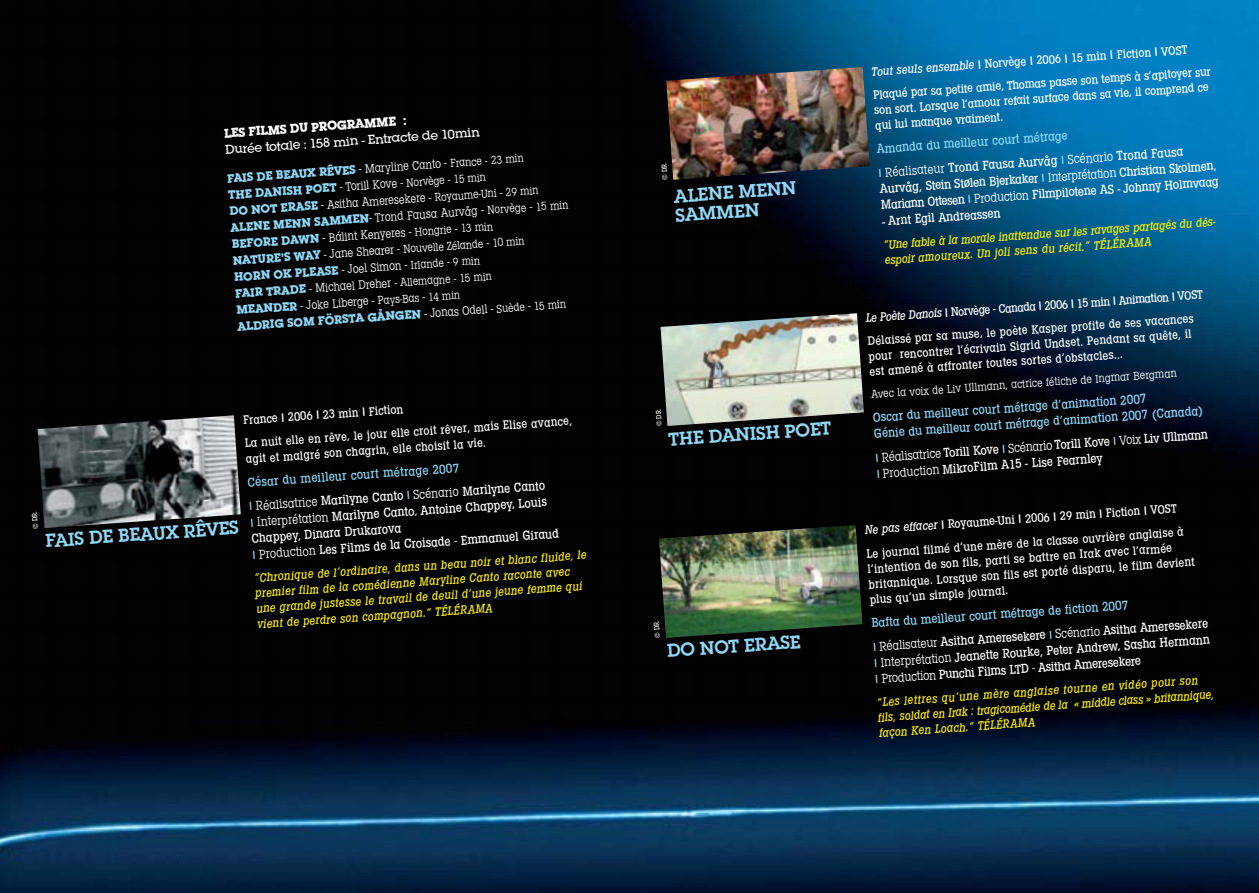
<style>
.page{position:relative;width:1259px;height:893px;background:#fff}
.page>*{position:absolute;margin:0;border:0;box-sizing:border-box;transform-origin:0 0}
.t1{font:600 19.5px/19.5px "Lubalin Graph EF";color:#8ed8f8}
.t2{font:500 condensed 13.5px/16.2px "Lubalin Graph EF";color:#fff}
.t3{font:500 condensed 13.5px/23.7px "Lubalin Graph EF";color:#8ed8f8}
.t4{font:500 13.5px "Lubalin Graph EF";color:#fff}
.t5{font:700 13.5px "Lubalin Graph EF";color:#fff}
.t6{font:500 condensed 12.75px/15.3px "Lubalin Graph EF";color:#fff}
.t7{font:italic 500 condensed 12.75px/15.3px "Lubalin Graph EF";color:#fff200}
.t8{font:condensed 12.75px/16.5px "Lubalin Graph EF";color:#fff}
.t9{font:condensed 12px "Lubalin Graph EF";color:#fff}
.t10{font:500 condensed 7.5px "Lubalin Graph EF";color:#fff}
.s1{font-weight:700;font-stretch:normal;color:#8ed8f8}
.s2{font-size:12px}
.s3{font-weight:700;font-stretch:normal;font-size:12.75px;color:#8ed8f8}
.s4{font-size:12.75px}
.s5{font-family:"Litera EF";font-weight:800;font-stretch:normal}
.s6{font-family:"Litera EF";font-weight:800;font-stretch:normal;font-size:12px}
.s7{font-weight:400;color:#fff}
.s8{color:#fff}
.s9{font-family:"Litera EF";font-weight:800;font-stretch:normal;font-size:12px;color:#8ed8f8}
.s10{font-weight:400}
.s11{font-style:italic}
</style>
<div class="page">
<img style="left:0;top:0;width:1259px;height:893px">
<img style="left:659px;top:525px;width:203px;height:113px">
<img style="left:666px;top:67px;width:203px;height:113px">
<img style="left:37px;top:415px;width:204px;height:113px">
<img style="left:660px;top:313px;width:204px;height:113px">
<p class="t5" style="left:224px;top:128px;width:184px;rotate:-4deg">LES FILMS DU PROGRAMME :</p>
<p class="t4" style="left:225px;top:145px;width:256px;rotate:-4deg">Durée totale : 158 min - Entracte de 10min</p>
<p class="t8" style="left:227px;top:171px;width:340px;rotate:-4deg"><span class="s1">FAIS DE BEAUX RÊVES</span> - Maryline Canto - <span class="s2">France</span> - <span class="s2">23 min<br></span><span class="s1">THE DANISH POET</span> - Torill Kove - <span class="s2">Norvège</span> - <span class="s2">15 min<br></span><span class="s1">DO NOT ERASE</span> - Asitha Ameresekere - <span class="s2">Royaume-Uni</span> - <span class="s2">29 min </span><span class="s1">ALENE MENN SAMMEN</span>- Trond Fausa Aurvåg - <span class="s2">Norvège</span> - <span class="s2">15 min </span><span class="s1">BEFORE DAWN</span> - Bálint Kenyeres - <span class="s2">Hongrie</span> - <span class="s2">13 min</span></p>
<p class="t9" style="left:233px;top:257px;width:294px;rotate:-4deg"><span class="s3">NATURE’S WAY</span> <span class="s4">- Jane Shearer -</span> Nouvelle Zélande <span class="s4">-</span> 10 min</p>
<p class="t8" style="left:234px;top:270px;width:331px;rotate:-4deg"><span class="s1">HORN OK PLEASE</span> - Joel Simon - <span class="s2">Irlande</span> - <span class="s2">9 min<br></span><span class="s1">FAIR TRADE</span> - Michael Dreher - <span class="s2">Allemagne</span> - <span class="s2">15 min<br></span><span class="s1">MEANDER</span> - Joke Liberge - <span class="s2">Pays-Bas</span> - <span class="s2">14 min<br></span><span class="s1">ALDRIG SOM FÖRSTA GÅNGEN</span> - Jonas Odell - <span class="s2">Suède</span> - <span class="s2">15 min</span></p>
<p class="t6" style="left:242px;top:410px;width:329px;line-height:23.2px;rotate:-4deg">France <span class="s5">I</span> 2006 <span class="s5">I</span> 23 min <span class="s5">I</span> Fiction<br>La nuit elle en rêve, le jour elle croit rêver, mais Elise avance,</p>
<p class="t6" style="left:245px;top:453px;width:242px;rotate:-4deg">agit et malgré son chagrin, elle choisit la vie.</p>
<p class="t3" style="left:247px;top:472px;width:298px;rotate:-4deg">César du meilleur court métrage 2007<br><span class="s6">I</span> <span class="s7">Réalisatrice</span> <span class="s8">Marilyne Canto</span> <span class="s6">I</span> <span class="s7">Scénario</span> <span class="s8">Marilyne Canto</span></p>
<p class="t2" style="left:250px;top:515px;width:309px;rotate:-4deg"><span class="s9">I</span> <span class="s10">Interprétation</span> Marilyne Canto<span class="s2">,</span> Antoine Chappey, Louis<br>Chappey, Dinara Drukarova<br><span class="s9">I</span> <span class="s10">Production</span> Les Films de la Croisade <span class="s10">-</span> Emmanuel Giraud</p>
<p class="t10" style="left:33px;top:529px;width:20px;rotate:-94deg">© DR.</p>
<h1 class="t1" style="left:45px;top:533px;width:196px;rotate:-4deg">FAIS DE BEAUX RÊVES</h1>
<p class="t7" style="left:254px;top:571px;width:335px;rotate:-4deg">“Chronique de l’ordinaire, dans un beau noir et blanc fluide, le premier film de la comédienne Maryline Canto raconte avec une grande justesse le travail de deuil d’une jeune femme qui vient de perdre son compagnon.” TÉLÉRAMA</p>
<p class="t10" style="left:662px;top:180px;width:20px;rotate:-94deg">© DR.</p>
<h1 class="t1" style="left:673px;top:188px;width:124px;rotate:-4deg">ALENE MENN<br>SAMMEN</h1>
<p class="t10" style="left:657px;top:427px;width:20px;rotate:-94deg">© DR.</p>
<h1 class="t1" style="left:668px;top:432px;width:165px;rotate:-4deg">THE DANISH POET</h1>
<p class="t10" style="left:655px;top:639px;width:20px;rotate:-94deg">© DR.</p>
<h1 class="t1" style="left:666px;top:643px;width:136px;rotate:-4deg">DO NOT ERASE</h1>
<p class="t6" style="left:871px;top:62px;width:340px;line-height:23.1px;rotate:-4deg"><span class="s11">Tout seuls ensemble</span> <span class="s5">I</span> Norvège <span class="s5">I</span> 2006 <span class="s5">I</span> 15 min <span class="s5">I</span> Fiction <span class="s5">I</span> VOST<br>Plaqué par sa petite amie, Thomas passe son temps à s’apitoyer sur</p>
<p class="t6" style="left:874px;top:104px;width:337px;rotate:-4deg">son sort. Lorsque l’amour refait surface dans sa vie, il comprend ce qui lui manque vraiment.</p>
<p class="t3" style="left:876px;top:138px;width:307px;line-height:24.2px;rotate:-4deg">Amanda du meilleur court métrage<br><span class="s6">I</span> <span class="s7">Réalisateur</span> <span class="s8">Trond Fausa Aurvåg</span> <span class="s6">I</span> <span class="s7">Scénario</span> <span class="s8">Trond Fausa</span></p>
<p class="t2" style="left:879px;top:182px;width:340px;rotate:-4deg">Aurvåg, Stein Stølen Bjerkaker <span class="s9">I</span> <span class="s10">Interprétation</span> Christian Skolmen<span class="s2">,<br></span>Mariann Ottesen <span class="s9">I</span> <span class="s10">Production</span> Filmpilotene AS <span class="s6">-</span> Johnny Holmvaag</p>
<p class="t2" style="left:881px;top:214px;width:120px;rotate:-4deg"><span class="s6">-</span> Arnt Egil Andreassen</p>
<p class="t7" style="left:883px;top:238px;width:338px;rotate:-4deg">“Une fable à la morale inattendue sur les ravages partagés du dés&shy;espoir amoureux. Un joli sens du récit.“ TÉLÉRAMA</p>
<p class="t6" style="left:865px;top:308px;width:339px;line-height:23.1px;rotate:-4deg"><span class="s11">Le Poète Danois</span> <span class="s5">I</span> Norvège - Canada <span class="s5">I</span> 2006 <span class="s5">I</span> 15 min <span class="s5">I</span> Animation <span class="s5">I</span> VOST<br>Délaissé par sa muse, le poète Kasper profite de ses vacances</p>
<p class="t6" style="left:868px;top:350px;width:325px;rotate:-4deg">pour rencontrer l’écrivain Sigrid Undset. Pendant sa quête, il est amené à affronter toutes sortes d’obstacles...</p>
<p class="t9" style="left:871px;top:390px;width:308px;rotate:-4deg">Avec la voix de Liv Ullmann, actrice fétiche de Ingmar Bergman</p>
<p class="t3" style="left:872px;top:411px;width:331px;line-height:16.2px;rotate:-4deg">Oscar du meilleur court métrage d’animation 2007<br>Génie du meilleur court métrage d’animation 2007 (Canada)</p>
<p class="t2" style="left:875px;top:451px;width:335px;rotate:-4deg"><span class="s9">I</span> <span class="s10">Réalisatrice</span> Torill Kove <span class="s9">I</span> <span class="s10">Scénario</span> Torill Kove <span class="s9">I</span> <span class="s10">Voix</span> Liv Ullmann<br><span class="s9">I</span> <span class="s10">Production</span> MikroFilm A15 - Lise Fearnley</p>
<p class="t6" style="left:864px;top:519px;width:319px;line-height:24px;rotate:-4deg"><span class="s11">Ne pas effacer</span> <span class="s5">I</span> Royaume-Uni <span class="s5">I</span> 2006 <span class="s5">I</span> 29 min <span class="s5">I</span> Fiction <span class="s5">I</span> VOST<br>Le journal filmé d’une mère de la classe ouvrière anglaise à</p>
<p class="t6" style="left:867px;top:563px;width:328px;rotate:-4deg">l’intention de son fils, parti se battre en Irak avec l’armée britannique. Lorsque son fils est porté disparu, le film devient plus qu’un simple journal.</p>
<p class="t3" style="left:870px;top:612px;width:337px;rotate:-4deg">Bafta du meilleur court métrage de fiction 2007<br><span class="s6">I</span> <span class="s7">Réalisateur</span> <span class="s8">Asitha Ameresekere</span> <span class="s6">I</span> <span class="s7">Scénario</span> <span class="s8">Asitha Ameresekere</span></p>
<p class="t2" style="left:873px;top:656px;width:338px;rotate:-4deg"><span class="s9">I</span> <span class="s10">Interprétation</span> Jeanette Rourke, Peter Andrew, Sasha Hermann<br><span class="s9">I</span> <span class="s10">Production</span> Punchi Films LTD <span class="s10">-</span> Asitha Ameresekere</p>
<p class="t7" style="left:876px;top:696px;width:338px;rotate:-4deg">“Les lettres qu’une mère anglaise tourne en vidéo pour son fils, soldat en Irak : tragicomédie de la « middle class » britannique, façon Ken Loach.” TÉLÉRAMA</p>
</div>
